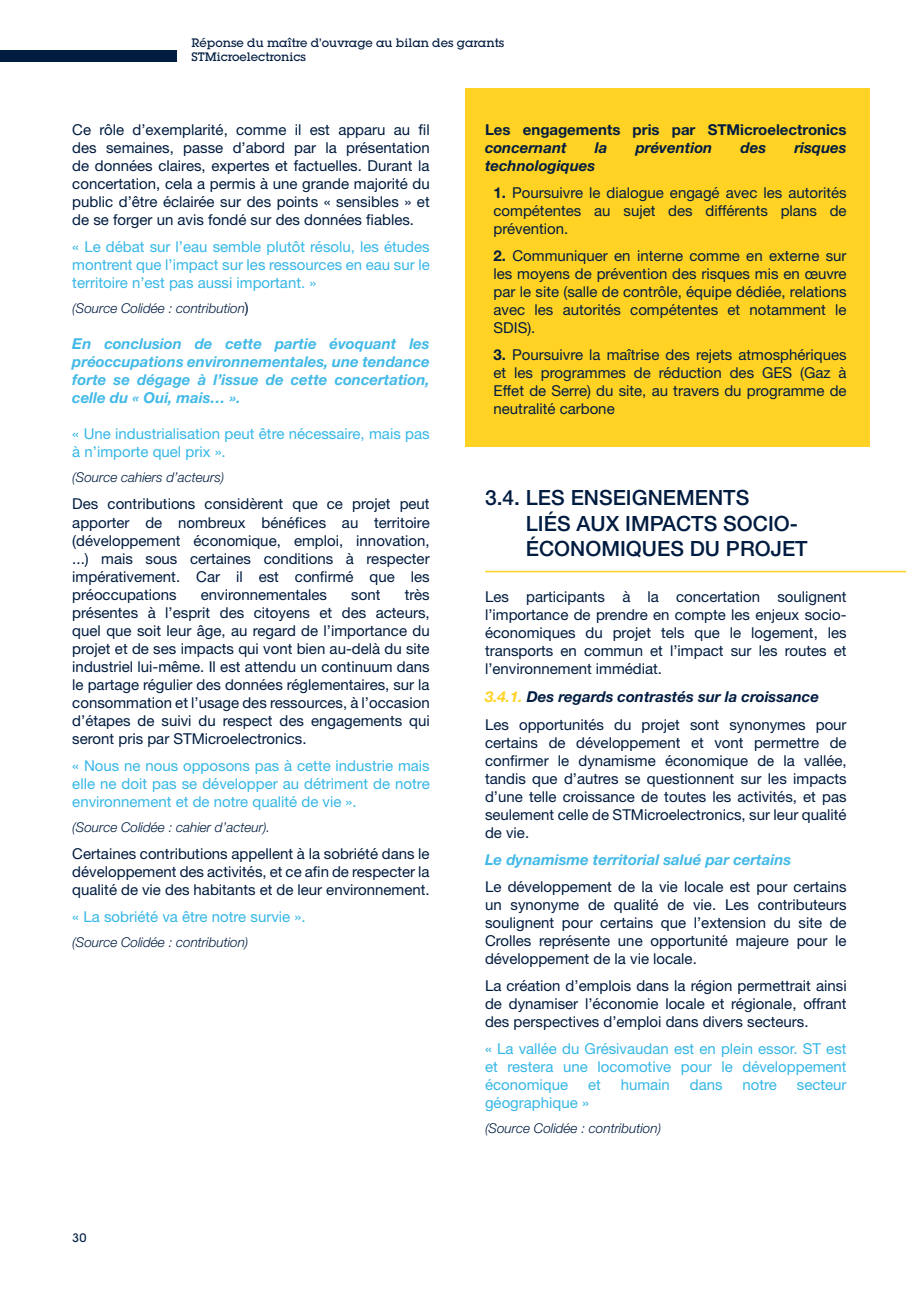
<style>
.page{position:relative;width:919px;height:1289px;background:#fff}
.page>*{position:absolute;margin:0;border:0;box-sizing:border-box;transform-origin:0 0}
.Corps_de_texte{font:500 21px/25.2px "Helvetica Neue LT Std";color:#001c40}
.Corps_de_texte-2{font:15px/18px "Helvetica Neue LT Std";color:#001c40;text-align:justify}
.Corps_de_texte-3{font:15px/18px "Helvetica Neue LT Std";color:#36b7e6;text-align:justify}
.Corps_de_texte-4{font:italic 700 15px/18px "Helvetica Neue LT Std";color:#42b9e7;text-align:justify}
.Corps_de_texte-5{font:italic 700 15px "Helvetica Neue LT Std";color:#001c40}
.Corps_de_texte-6{font:700 15px/18px "Helvetica Neue LT Std";color:#001c40}
.Corps_de_texte-7{font:italic 300 13.5px "Helvetica Neue LT Std";color:#001c40}
.t1{font:500 12px/14.4px "Lubalin Graph Std";color:#001c40}
.s1{font-weight:400;font-style:normal;font-size:15px}
.s2{font-style:italic}
.s3{font-weight:700}
.s4{color:#ffd224}
</style>
<div class="page">
<div style="left:0;top:50px;width:176px;height:11px;background:#001c40"></div>
<div style="left:466px;top:88px;width:404px;height:358px;background:#ffd224"></div>
<hr style="left:485px;top:571px;width:421px;height:1px;background:#ffd224">
<p class="t1" style="left:191px;top:35px;width:314px">Réponse du maître d’ouvrage au bilan des garants<br>STMicroelectronics</p>
<p class="Corps_de_texte-2" style="left:72px;top:120px;width:359px">Ce rôle d’exemplarité, comme il est apparu au fil des semaines, passe d’abord par la présentation de données claires, expertes et factuelles. Durant la concertation, cela a permis à une grande majorité du public d’être éclairée sur des points « sensibles » et de se forger un avis fondé sur des données fiables.</p>
<p class="Corps_de_texte-3" style="left:72px;top:237px;width:359px">« Le débat sur l’eau semble plutôt résolu, les études montrent que l’impact sur les ressources en eau sur le territoire n’est pas aussi important. »</p>
<p class="Corps_de_texte-7" style="left:72px;top:300px;width:178px">(Source Colidée : contribution<span class="s1">)</span></p>
<p class="Corps_de_texte-4" style="left:72px;top:334px;width:359px">En conclusion de cette partie évoquant les préoccupations environnementales, une tendance forte se dégage à l’issue de cette concertation, celle du « Oui, mais… ».</p>
<p class="Corps_de_texte-3" style="left:72px;top:425px;width:359px">« Une industrialisation peut être nécessaire, mais pas à n’importe quel prix ».</p>
<p class="Corps_de_texte-7" style="left:72px;top:469px;width:154px">(Source cahiers d’acteurs)</p>
<p class="Corps_de_texte-2" style="left:72px;top:495px;width:359px">Des contributions considèrent que ce projet peut apporter de nombreux bénéfices au territoire (développement économique, emploi, innovation, ...) mais sous certaines conditions à respecter impérativement. Car il est confirmé que les préoccupations</p>
<p class="Corps_de_texte-2" style="left:72px;top:585px;width:359px;text-indent:332px">très présentes à l’esprit des citoyens et des acteurs, quel que soit leur âge, au regard de l’importance du projet et de ses impacts qui vont bien au-delà du site industriel lui-même. Il est attendu un continuum dans le partage régulier des données réglementaires, sur la consommation et l’usage des ressources, à l’occasion d’étapes de suivi du respect des engagements qui seront pris par STMicroelectronics.</p>
<p class="Corps_de_texte-3" style="left:72px;top:756px;width:359px">« Nous ne nous opposons pas à cette industrie mais elle ne doit pas se développer au détriment de notre environnement et de notre qualité de vie ».</p>
<p class="Corps_de_texte-7" style="left:72px;top:819px;width:199px">(Source Colidée : cahier d’acteur).</p>
<p class="Corps_de_texte-2" style="left:72px;top:844px;width:359px">Certaines contributions appellent à la sobriété dans le développement des activités, et ce afin de respecter la qualité de vie des habitants et de leur environnement.</p>
<p class="Corps_de_texte-3" style="left:72px;top:907px;width:235px">« La sobriété va être notre survie ».</p>
<p class="Corps_de_texte-7" style="left:72px;top:934px;width:178px">(Source Colidée : contribution)</p>
<p class="Corps_de_texte-2" style="left:201px;top:585px;width:128px">environnementales</p>
<p class="Corps_de_texte-2" style="left:351px;top:585px;width:31px">sont</p>
<p class="t1" style="left:72px;top:1230px;width:16px">30</p>
<p class="Corps_de_texte-6" style="left:485px;top:120px;width:363px">Les engagements pris par STMicroelectronics <span class="s2">concernant</span></p>
<p class="Corps_de_texte-5" style="left:595px;top:138px;width:14px">la</p>
<p class="Corps_de_texte-5" style="left:635px;top:138px;width:78px">prévention</p>
<p class="Corps_de_texte-5" style="left:740px;top:138px;width:27px">des</p>
<p class="Corps_de_texte-5" style="left:794px;top:138px;width:54px">risques</p>
<p class="Corps_de_texte-5" style="left:485px;top:156px;width:112px">technologiques</p>
<p class="Corps_de_texte-2" style="left:493px;top:183px;width:354px"><span class="s3">1.</span> Poursuivre le dialogue engagé avec les autorités compétentes au sujet des différents plans de prévention.</p>
<p class="Corps_de_texte-2" style="left:493px;top:246px;width:354px"><span class="s3">2.</span> Communiquer en interne comme en externe sur les moyens de prévention des risques mis en œuvre par le site (salle de contrôle, équipe dédiée, relations avec les autorités compétentes et notamment le SDIS).</p>
<p class="Corps_de_texte-2" style="left:493px;top:345px;width:354px"><span class="s3">3.</span> Poursuivre la maîtrise des rejets atmosphériques et les programmes de réduction des GES (Gaz à Effet de Serre) du site, au travers du programme de neutralité carbone</p>
<p class="Corps_de_texte" style="left:526px;top:485px;width:283px;text-indent:-41px">3.4. LES ENSEIGNEMENTS<br>LIÉS AUX IMPACTS SOCIO-<br>ÉCONOMIQUES DU PROJET</p>
<p class="Corps_de_texte-2" style="left:485px;top:587px;width:363px">Les participants à la concertation soulignent l’importance de prendre en compte les enjeux socio&shy;économiques du projet tels que le logement, les transports en commun et l’impact sur les routes et l’environnement immédiat.</p>
<p class="Corps_de_texte-5" style="left:485px;top:687px;width:335px"><span class="s4">3.4.1.</span> Des regards contrastés sur la croissance</p>
<p class="Corps_de_texte-2" style="left:485px;top:715px;width:363px">Les opportunités du projet sont synonymes pour certains de développement et vont permettre de confirmer le dynamisme économique de la vallée, tandis que d’autres se questionnent sur les impacts d’une telle croissance de toutes les activités, et pas seulement celle de STMicroelectronics, sur leur qualité de vie.</p>
<p class="Corps_de_texte-4" style="left:485px;top:850px;width:308px">Le dynamisme territorial salué par certains</p>
<p class="Corps_de_texte-2" style="left:485px;top:877px;width:363px">Le développement de la vie locale est pour certains un synonyme de qualité de vie. Les contributeurs soulignent pour certains que l’extension du site de Crolles représente une opportunité majeure pour le développement de la vie locale.</p>
<p class="Corps_de_texte-2" style="left:485px;top:976px;width:363px">La création d’emplois dans la région permettrait ainsi de dynamiser l’économie locale et régionale, offrant des perspectives d’emploi dans divers secteurs.</p>
<p class="Corps_de_texte-3" style="left:485px;top:1039px;width:363px">« La vallée du Grésivaudan est en plein essor. ST est et restera une locomotive pour le développement économique</p>
<p class="Corps_de_texte-3" style="left:588px;top:1075px;width:14px">et</p>
<p class="Corps_de_texte-3" style="left:620px;top:1075px;width:51px">humain</p>
<p class="Corps_de_texte-3" style="left:689px;top:1075px;width:34px">dans</p>
<p class="Corps_de_texte-3" style="left:742px;top:1075px;width:36px">notre</p>
<p class="Corps_de_texte-3" style="left:796px;top:1075px;width:51px">secteur</p>
<p class="Corps_de_texte-3" style="left:485px;top:1093px;width:105px">géographique »</p>
<p class="Corps_de_texte-7" style="left:485px;top:1120px;width:178px">(Source Colidée : contribution)</p>
</div>
